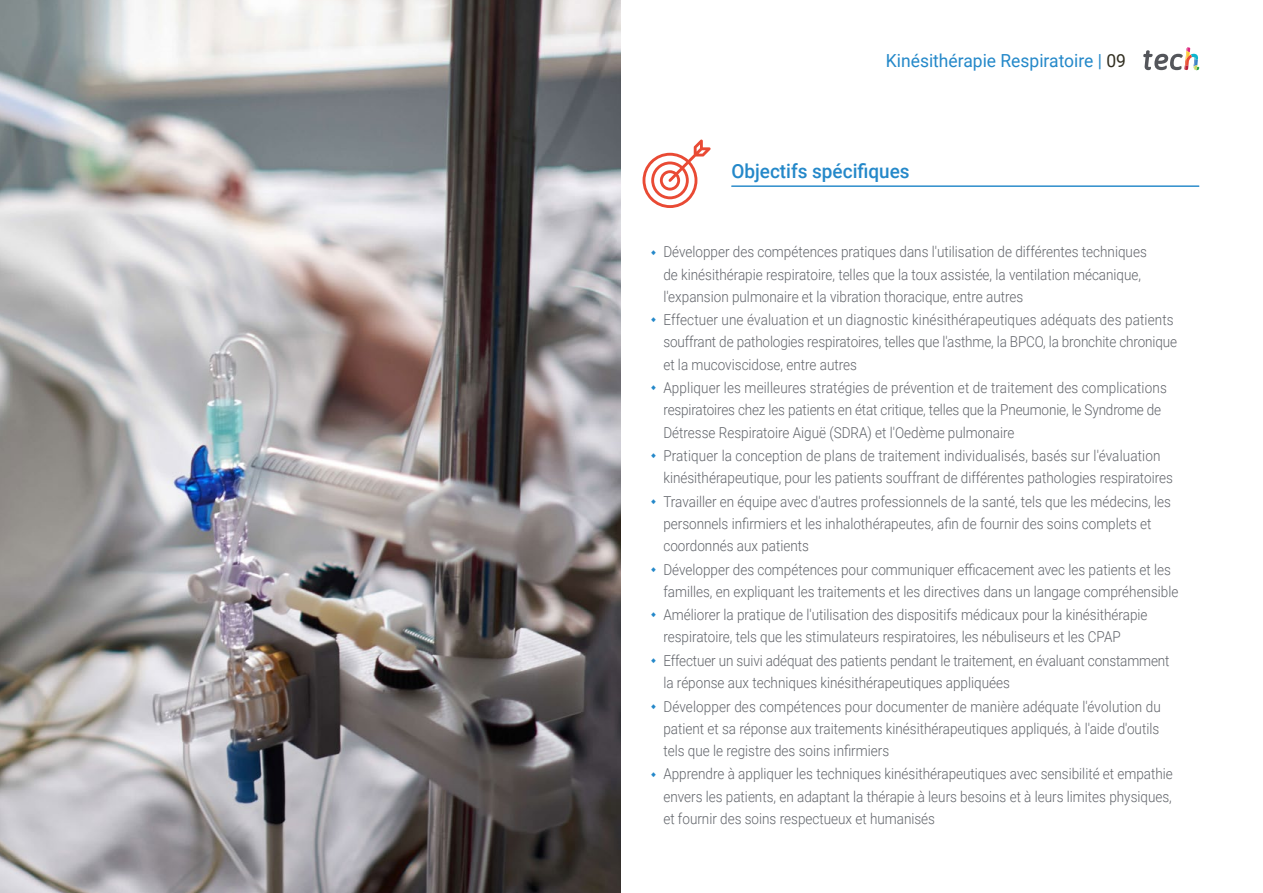
<style>
.page{position:relative;width:1263px;height:893px;background:#fff}
.page>*{position:absolute;margin:0;border:0;box-sizing:border-box;transform-origin:0 0}
.t1{font:500 19.5px "Roboto";color:#2488c9}
.t2{font:18px "Roboto";color:#2488c9}
.t3{font:300 15px/22.6px "Roboto";color:#61646a;scale:.9 1}
.s1{color:#312e20}
</style>
<div class="page">
<img style="left:0;top:0;width:621px;height:893px">
<svg style="left:642px;top:139px;width:69px;height:69px"></svg>
<hr style="left:731px;top:186px;width:468px;height:1px;background:#2488c9">
<svg style="left:1143px;top:47px;width:56px;height:24px"></svg>
<p class="t2" style="left:886px;top:48px;width:241px">Kinésithérapie Respiratoire | <span class="s1">09</span></p>
<h1 class="t1" style="left:731px;top:157px;width:180px">Objectifs spécifiques</h1>
<p class="t3" style="left:663px;top:240px;width:574px">Développer des compétences pratiques dans l'utilisation de différentes techniques<br>de kinésithérapie respiratoire, telles que la toux assistée, la ventilation mécanique, l'expansion pulmonaire et la vibration thoracique, entre autres<br>Effectuer une évaluation et un diagnostic kinésithérapeutiques adéquats des patients souffrant de pathologies respiratoires, telles que l'asthme, la BPCO, la bronchite chronique et la mucoviscidose, entre autres<br>Appliquer les meilleures stratégies de prévention et de traitement des complications respiratoires chez les patients en état critique, telles que la Pneumonie, le Syndrome de Détresse Respiratoire Aiguë (SDRA) et l'Oedème pulmonaire<br>Pratiquer la conception de plans de traitement individualisés, basés sur l'évaluation kinésithérapeutique, pour les patients souffrant de différentes pathologies respiratoires Travailler en équipe avec d'autres professionnels de la santé, tels que les médecins, les personnels infirmiers et les inhalothérapeutes, afin de fournir des soins complets et coordonnés aux patients<br>Développer des compétences pour communiquer efficacement avec les patients et les familles, en expliquant les traitements et les directives dans un langage compréhensible Améliorer la pratique de l'utilisation des dispositifs médicaux pour la kinésithérapie respiratoire, tels que les stimulateurs respiratoires, les nébuliseurs et les CPAP<br>Effectuer un suivi adéquat des patients pendant le traitement, en évaluant constamment la réponse aux techniques kinésithérapeutiques appliquées<br>Développer des compétences pour documenter de manière adéquate l'évolution du patient et sa réponse aux traitements kinésithérapeutiques appliqués, à l'aide d'outils tels que le registre des soins infirmiers<br>Apprendre à appliquer les techniques kinésithérapeutiques avec sensibilité et empathie envers les patients, en adaptant la thérapie à leurs besoins et à leurs limites physiques, et fournir des soins respectueux et humanisés</p>
</div>
